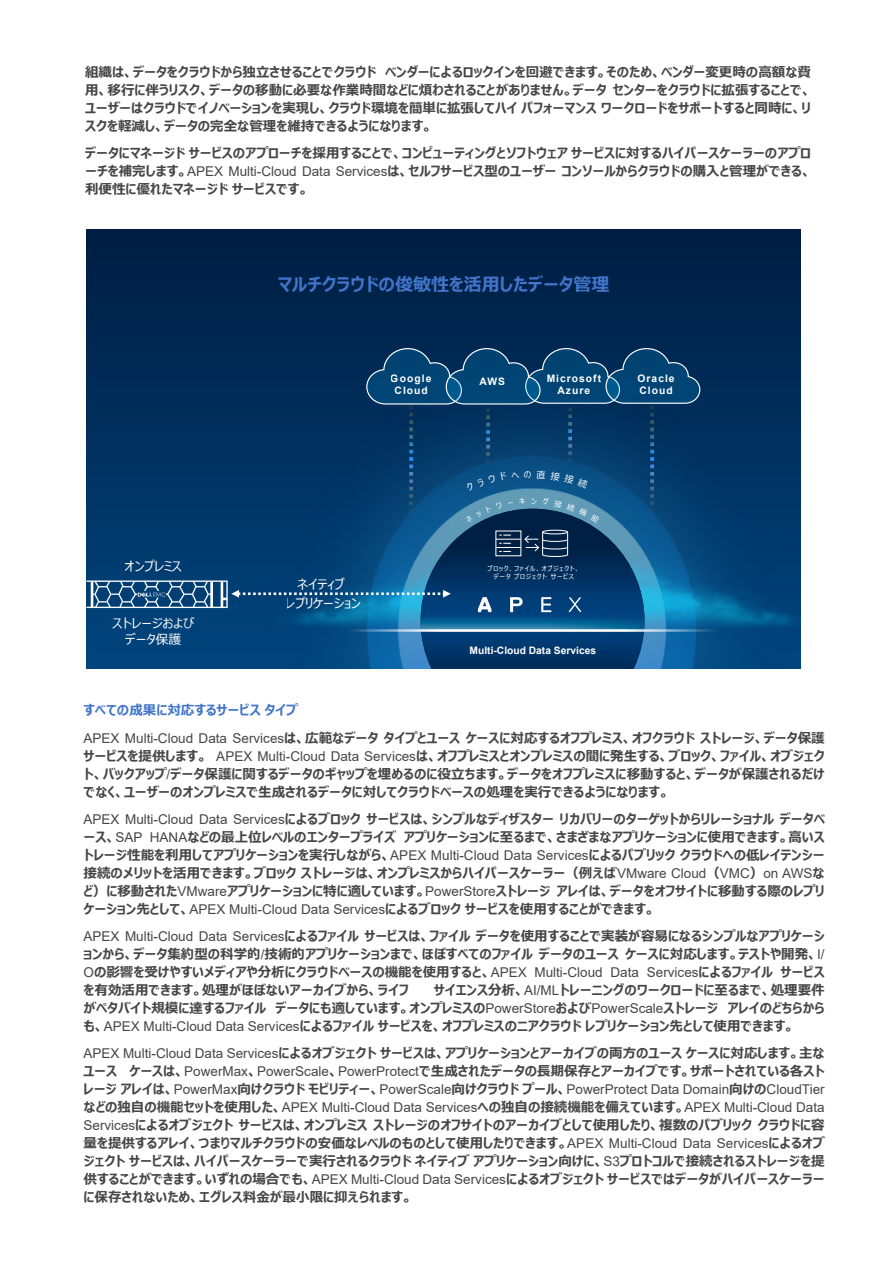
<style>
.page{position:relative;width:893px;height:1263px;background:#fff}
.page>*{position:absolute;margin:0;border:0;box-sizing:border-box;transform-origin:0 0}
.t1{font:700 18px "Meiryo UI";color:#4275ca}
.t2{font:700 13.5px/18px "Meiryo UI";color:#464646;text-align:justify}
.t3{font:700 13.5px "Meiryo UI";color:#4275ca}
.t4{font:13.05px/15.6px "Meiryo UI";color:#fff;text-align:center}
.t5{font:700 10.35px/12.3px "Arial";letter-spacing:.1em;color:#fff;text-align:center}
.t6{font:700 10.2px "Arial";color:#fff}
.t7{font:6.9px/8.2px "Meiryo UI";letter-spacing:.1em;color:#fff;text-align:center}
.s1{font-family:"Arial";font-weight:400}
</style>
<div class="page">
<div style="left:86px;top:230px;width:715px;height:439px;background:#00224a"></div>
<img style="left:701px;top:362px;width:100px;height:307px">
<hr style="left:349px;top:629px;width:367px;height:3px;background:#fff">
<svg style="left:86px;top:348px;width:615px;height:321px"></svg>
<p class="t2" style="left:85px;top:63px;width:727px">組織は、データをクラウドから独立させることでクラウド ベンダーによるロックインを回避できます。そのため、ベンダー変更時の高額な費用、移行に伴うリスク、データの移動に必要な作業時間などに煩わされることがありません。データセンターをクラウドに拡張することで、ユーザーはクラウドでイノベーションを実現し、クラウド環境を簡単に拡張してハイパフォーマンスワークロードをサポートすると同時に、リスクを軽減し、データの完全な管理を維持できるようになります。</p>
<p class="t2" style="left:85px;top:145px;width:727px">データにマネージドサービスのアプローチを採用することで、コンピューティングとソフトウェアサービスに対するハイパースケーラーのアプローチを補完します。<span class="s1">APEX Multi-Cloud Data Services</span>は、セルフサービス型のユーザーコンソールからクラウドの購入と管理ができる、利便性に優れたマネージドサービスです。</p>
<p class="t1" style="left:278px;top:271px;width:333px">マルチクラウドの俊敏性を活用したデータ管理</p>
<p class="t4" style="left:125px;top:559px;width:59px">オンプレミス</p>
<p class="t4" style="left:113px;top:617px;width:83px">ストレージおよびデータ保護</p>
<p class="t5" style="left:391px;top:372px;width:42px">Google<br>Cloud</p>
<p class="t5" style="left:547px;top:372px;width:56px">Microsoft<br>Azure</p>
<p class="t5" style="left:637px;top:372px;width:39px;text-align:left">Oracle<br>Cloud</p>
<p class="t5" style="left:479px;top:375px;width:27px">AWS</p>
<p class="t4" style="left:286px;top:576px;width:76px;line-height:18.8px">ネイティブ<br>レプリケーション</p>
<p class="t7" style="left:488px;top:565px;width:94px">ブロック、ファイル、オブジェクト、データ プロジェクト サービス</p>
<p class="t6" style="left:470px;top:643px;width:128px">Multi-Cloud Data Services</p>
<p class="t3" style="left:84px;top:701px;width:216px">すべての成果に対応するサービスタイプ</p>
<p class="t2" style="left:84px;top:729px;width:743px"><span class="s1">APEX Multi-Cloud Data Services</span>は、広範なデータタイプとユースケースに対応するオフプレミス、オフクラウドストレージ、データ保護サービスを提供します。 <span class="s1">APEX Multi-Cloud Data Services</span>は、オフプレミスとオンプレミスの間に発生する、ブロック、ファイル、オブジェクト、バックアップ<span class="s1">/</span>データ保護に関するデータのギャップを埋めるのに役立ちます。データをオフプレミスに移動すると、データが保護されるだけでなく、ユーザーのオンプレミスで生成されるデータに対してクラウドベースの処理を実行できるようになります。</p>
<p class="t2" style="left:84px;top:811px;width:743px"><span class="s1">APEX Multi-Cloud Data Services</span>によるブロックサービスは、シンプルなディザスターリカバリーのターゲットからリレーショナルデータベース、<span class="s1">SAP HANA</span>などの最上位レベルのエンタープライズアプリケーションに至るまで、さまざまなアプリケーションに使用できます。高いストレージ性能を利用してアプリケーションを実行しながら、<span class="s1">APEX Multi-Cloud Data Services</span>によるパブリッククラウドへの低レイテンシー接続のメリットを活用できます。ブロックストレージは、オンプレミスからハイパースケーラー（例えば<span class="s1">VMware Cloud</span>（<span class="s1">VMC</span>）<span class="s1">on AWS</span>など）に移動された<span class="s1">VMware</span>アプリケーションに特に適しています。<span class="s1">PowerStore</span>ストレージアレイは、データをオフサイトに移動する際のレプリケーション先として、<span class="s1">APEX Multi-Cloud Data Services</span>によるブロックサービスを使用することができます。</p>
<p class="t2" style="left:84px;top:928px;width:743px"><span class="s1">APEX Multi-Cloud Data Services</span>によるファイルサービスは、ファイルデータを使用することで実装が容易になるシンプルなアプリケーションから、データ集約型の科学的<span class="s1">/</span>技術的アプリケーションまで、ほぼすべてのファイルデータのユースケースに対応します。テストや開発、<span class="s1">I/ O</span>の影響を受けやすいメディアや分析にクラウドベースの機能を使用すると、<span class="s1">APEX Multi-Cloud Data Services</span>によるファイルサービスを有効活用できます。処理がほぼないアーカイブから、ライフ</p>
<p class="t2" style="left:84px;top:982px;width:743px;text-indent:350px">サイエンス分析、<span class="s1">AI/ML</span>トレーニングのワークロードに至るまで、処理要件がペタバイト規模に達するファイル データにも適しています。オンプレミスの<span class="s1">PowerStore</span>および<span class="s1">PowerScale</span>ストレージ アレイのどちらからも、<span class="s1">APEX Multi-Cloud Data Services</span>によるファイルサービスを、オフプレミスのニアクラウドレプリケーション先として使用できます。</p>
<p class="t2" style="left:84px;top:1045px;width:743px"><span class="s1">APEX Multi-Cloud Data Services</span>によるオブジェクトサービスは、アプリケーションとアーカイブの両方のユースケースに対応します。主なユース ケースは、<span class="s1">PowerMax</span>、<span class="s1">PowerScale</span>、<span class="s1">PowerProtect</span>で生成されたデータの長期保存とアーカイブです。サポートされている各ストレージアレイは、<span class="s1">PowerMax</span>向けクラウドモビリティー、<span class="s1">PowerScale</span>向けクラウドプール、<span class="s1">PowerProtect Data Domain</span>向けの<span class="s1">CloudTier</span>などの独自の機能セットを使用した、<span class="s1">APEX Multi-Cloud Data Services</span>への独自の接続機能を備えています。<span class="s1">APEX Multi-Cloud Data Services</span>によるオブジェクトサービスは、オンプレミスストレージのオフサイトのアーカイブとして使用したり、複数のパブリッククラウドに容量を提供するアレイ、つまりマルチクラウドの安価なレベルのものとして使用したりできます。<span class="s1">APEX Multi-Cloud Data Services</span>によるオブジェクトサービスは、ハイパースケーラーで実行されるクラウドネイティブアプリケーション向けに、<span class="s1">S3</span>プロトコルで接続されるストレージを提供することができます。いずれの場合でも、<span class="s1">APEX Multi-Cloud Data Services</span>によるオブジェクトサービスではデータがハイパースケーラーに保存されないため、エグレス料金が最小限に抑えられます。</p>
</div>
